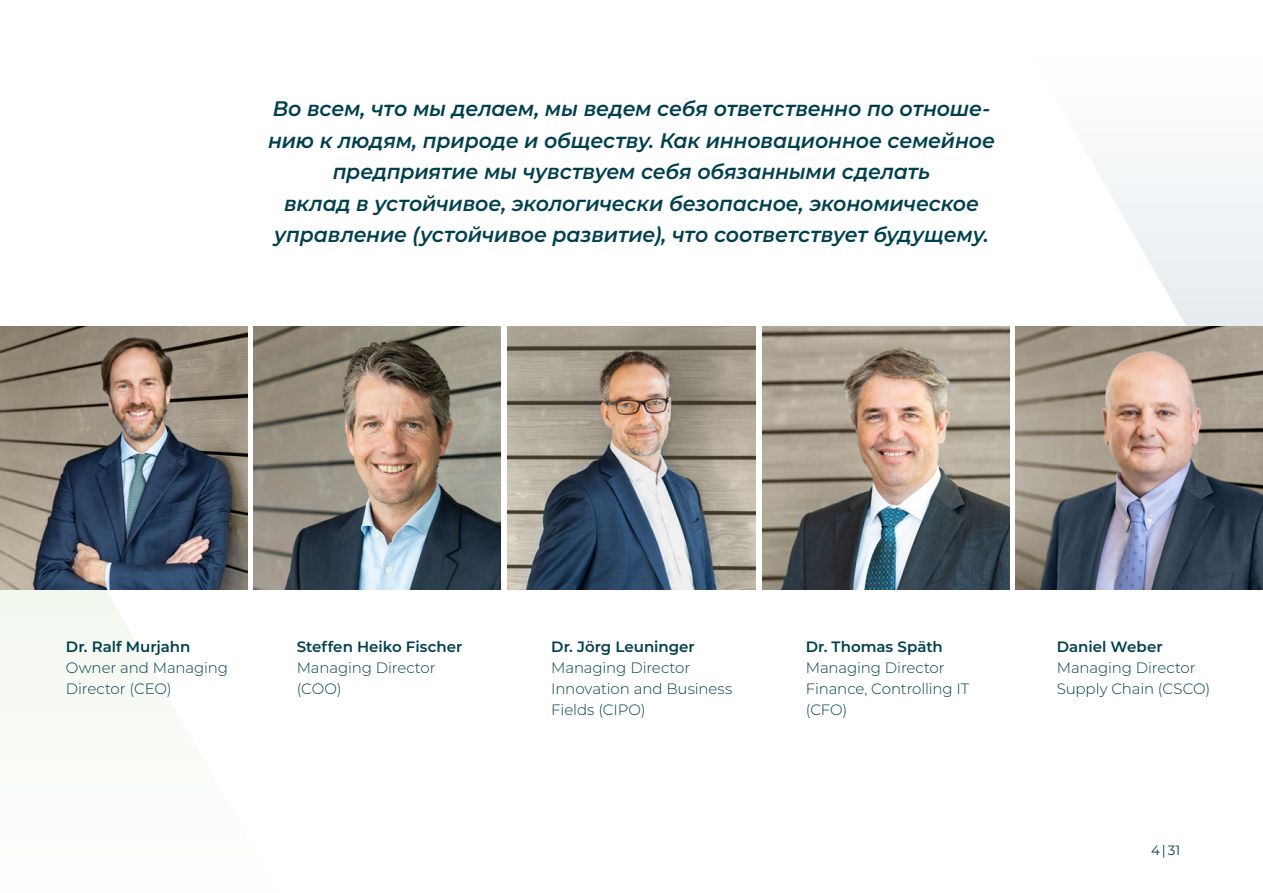
<style>
.page{position:relative;width:1263px;height:893px;background:#fff}
.page>*{position:absolute;margin:0;border:0;box-sizing:border-box;transform-origin:0 0}
.t1{font:italic 600 21px/31.5px "Montserrat";letter-spacing:-.01em;color:#00404e;text-align:center}
.t2{font:300 15px/21px "Montserrat";letter-spacing:-.005em;color:#00404e}
.t3{font:600 15px "Montserrat";color:#00404e}
.t4{font:13.5px "Montserrat";color:#00404e}
</style>
<div class="page">
<svg style="left:1029px;top:168px;width:234px;height:422px"></svg>
<svg style="left:0;top:589px;width:287px;height:122px"></svg>
<img style="left:1015px;top:326px;width:248px;height:263px">
<img style="left:762px;top:326px;width:248px;height:263px">
<img style="left:0;top:326px;width:248px;height:263px">
<img style="left:508px;top:326px;width:247px;height:263px">
<img style="left:253px;top:326px;width:248px;height:263px">
<p class="t1" style="left:268px;top:92px;width:728px">Во всем, что мы делаем, мы ведем себя ответственно по отноше&shy;нию к людям, природе и обществу. Как инновационное семейное предприятие мы чувствуем себя обязанными сделать<br>вклад в устойчивое, экологически безопасное, экономическое управление (устойчивое развитие), что соответствует будущему.</p>
<p class="t3" style="left:66px;top:636px;width:126px">Dr. Ralf Murjahn</p>
<p class="t2" style="left:66px;top:656px;width:164px">Owner and Managing<br>Director (CEO)</p>
<p class="t3" style="left:297px;top:636px;width:167px">Steffen Heiko Fischer</p>
<p class="t2" style="left:297px;top:656px;width:141px">Managing Director (COO)</p>
<p class="t3" style="left:551px;top:636px;width:145px">Dr. Jörg Leuninger</p>
<p class="t2" style="left:551px;top:656px;width:182px">Managing Director<br>Innovation and Business<br>Fields (CIPO)</p>
<p class="t3" style="left:806px;top:636px;width:139px">Dr. Thomas Späth</p>
<p class="t2" style="left:806px;top:656px;width:165px">Managing Director<br>Finance, Controlling IT (CFO)</p>
<p class="t3" style="left:1057px;top:636px;width:107px">Daniel Weber</p>
<p class="t2" style="left:1057px;top:656px;width:155px">Managing Director<br>Supply Chain (CSCO)</p>
<p class="t4" style="left:1151px;top:841px;width:31px">4 | 31</p>
</div>
